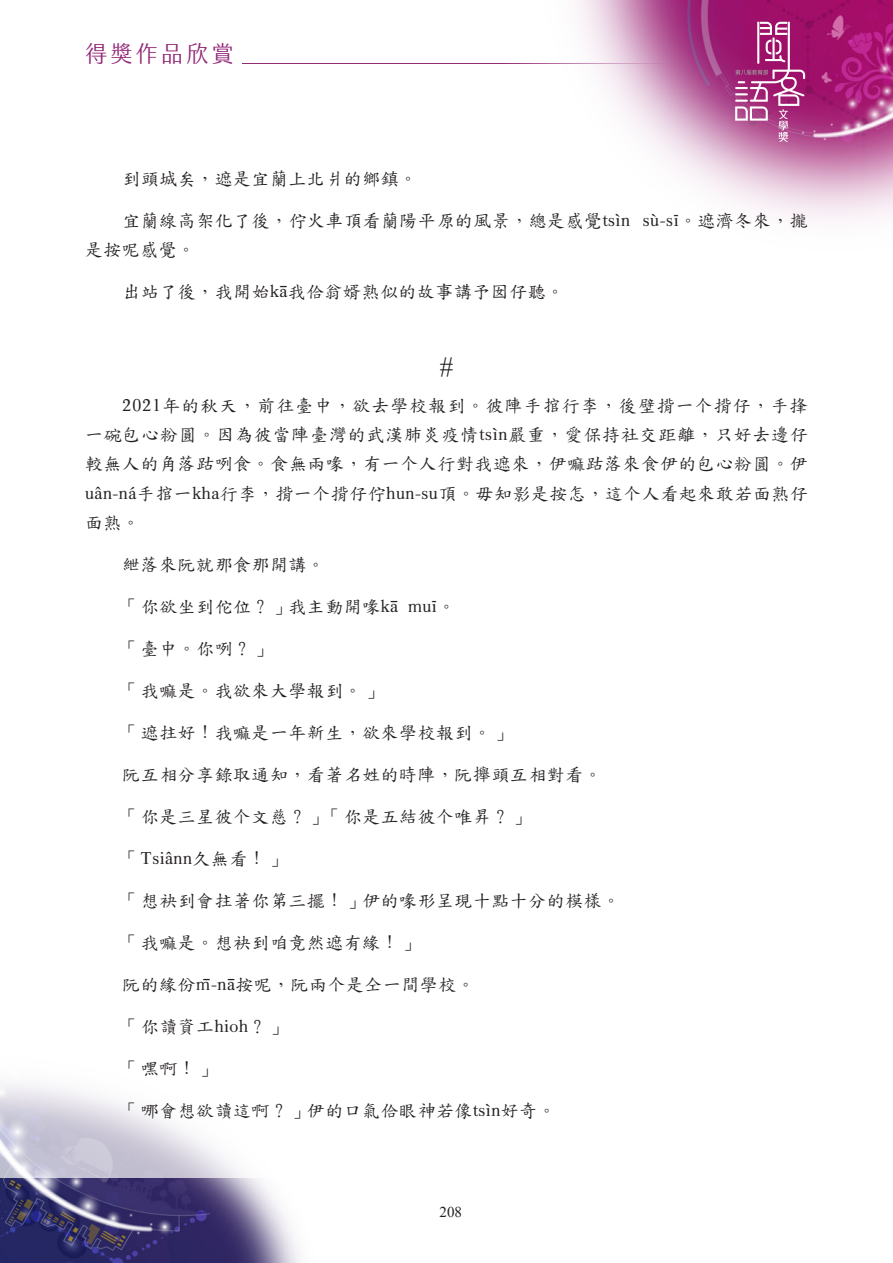
<style>
.page{position:relative;width:893px;height:1263px;background:#fff}
.page>*{position:absolute;margin:0;border:0;box-sizing:border-box;transform-origin:0 0}
.C_內文{font:27px "TWKAI";color:#231f20}
.t1{font:22.5px "jf jinxuan fresh 2.2 Book";letter-spacing:.125em;color:#932877}
.C_內文-2{font:18px/29.2px "TWKAI";letter-spacing:.025em;color:#231f20}
.t2{font:15px "Times New Roman";color:#231f20}
</style>
<div class="page">
<img style="left:0;top:1178px;width:300px;height:85px">
<img style="left:577px;top:0;width:316px;height:220px">
<svg style="left:735px;top:22px;width:70px;height:120px;background:#b44e8f"></svg>
<hr style="left:242px;top:63px;width:426px;height:1px;background:#932877">
<p class="t1" style="left:85px;top:41px;width:150px">得獎作品欣賞</p>
<p class="C_內文-2" style="left:122px;top:163px;width:296px">到頭城矣，遮是宜蘭上北爿的鄉鎮。</p>
<p class="C_內文-2" style="left:85px;top:205px;width:724px;text-indent:37px">宜蘭線高架化了後，佇火車頂看蘭陽平原的風景，總是感覺tsìn sù-sī。遮濟冬來，攏是按呢感覺。</p>
<p class="C_內文-2" style="left:122px;top:277px;width:443px">出站了後，我開始kā我佮翁婿熟似的故事講予囡仔聽。</p>
<p class="C_內文" style="left:440px;top:346px;width:15px">#</p>
<p class="C_內文-2" style="left:85px;top:390px;width:724px;text-align:justify;text-indent:37px">2021年的秋天，前往臺中，欲去學校報到。彼陣手捾行李，後壁揹一个揹仔，手捀一碗包心粉圓。因為彼當陣臺灣的武漢肺炎疫情tsìn嚴重，愛保持社交距離，只好去邊仔較無人的角落跍咧食。食無兩喙，有一个人行對我遮來，伊嘛跍落來食伊的包心粉圓。伊uân-ná手捾一kha行李，揹一个揹仔佇hun-su頂。毋知影是按怎，這个人看起來敢若面熟仔面熟。</p>
<p class="C_內文-2" style="left:122px;top:549px;width:204px">紲落來阮就那食那開講。</p>
<p class="C_內文-2" style="left:122px;top:591px;width:334px">「你欲坐到佗位？」我主動開喙kā muī。</p>
<p class="C_內文-2" style="left:122px;top:633px;width:149px">「臺中。你咧？」</p>
<p class="C_內文-2" style="left:122px;top:675px;width:259px">「我嘛是。我欲來大學報到。」</p>
<p class="C_內文-2" style="left:122px;top:717px;width:388px">「遮拄好！我嘛是一年新生，欲來學校報到。」</p>
<p class="C_內文-2" style="left:122px;top:759px;width:481px">阮互相分享錄取通知，看著名姓的時陣，阮攑頭互相對看。</p>
<p class="C_內文-2" style="left:122px;top:801px;width:407px">「你是三星彼个文慈？」「你是五結彼个唯昇？」</p>
<p class="C_內文-2" style="left:122px;top:843px;width:163px">「Tsiânn久無看！」</p>
<p class="C_內文-2" style="left:122px;top:885px;width:499px">「想袂到會拄著你第三擺！」伊的喙形呈現十點十分的模樣。</p>
<p class="C_內文-2" style="left:122px;top:927px;width:296px">「我嘛是。想袂到咱竟然遮有緣！」</p>
<p class="C_內文-2" style="left:122px;top:969px;width:354px">阮的緣份m̄-nā按呢，阮兩个是仝一間學校。</p>
<p class="C_內文-2" style="left:122px;top:1011px;width:164px">「你讀資工hioh？」</p>
<p class="C_內文-2" style="left:122px;top:1053px;width:93px">「嘿啊！」</p>
<p class="C_內文-2" style="left:122px;top:1095px;width:435px">「哪會想欲讀這啊？」伊的口氣佮眼神若像tsìn好奇。</p>
<p class="t2" style="left:439px;top:1202px;width:24px">208</p>
</div>
